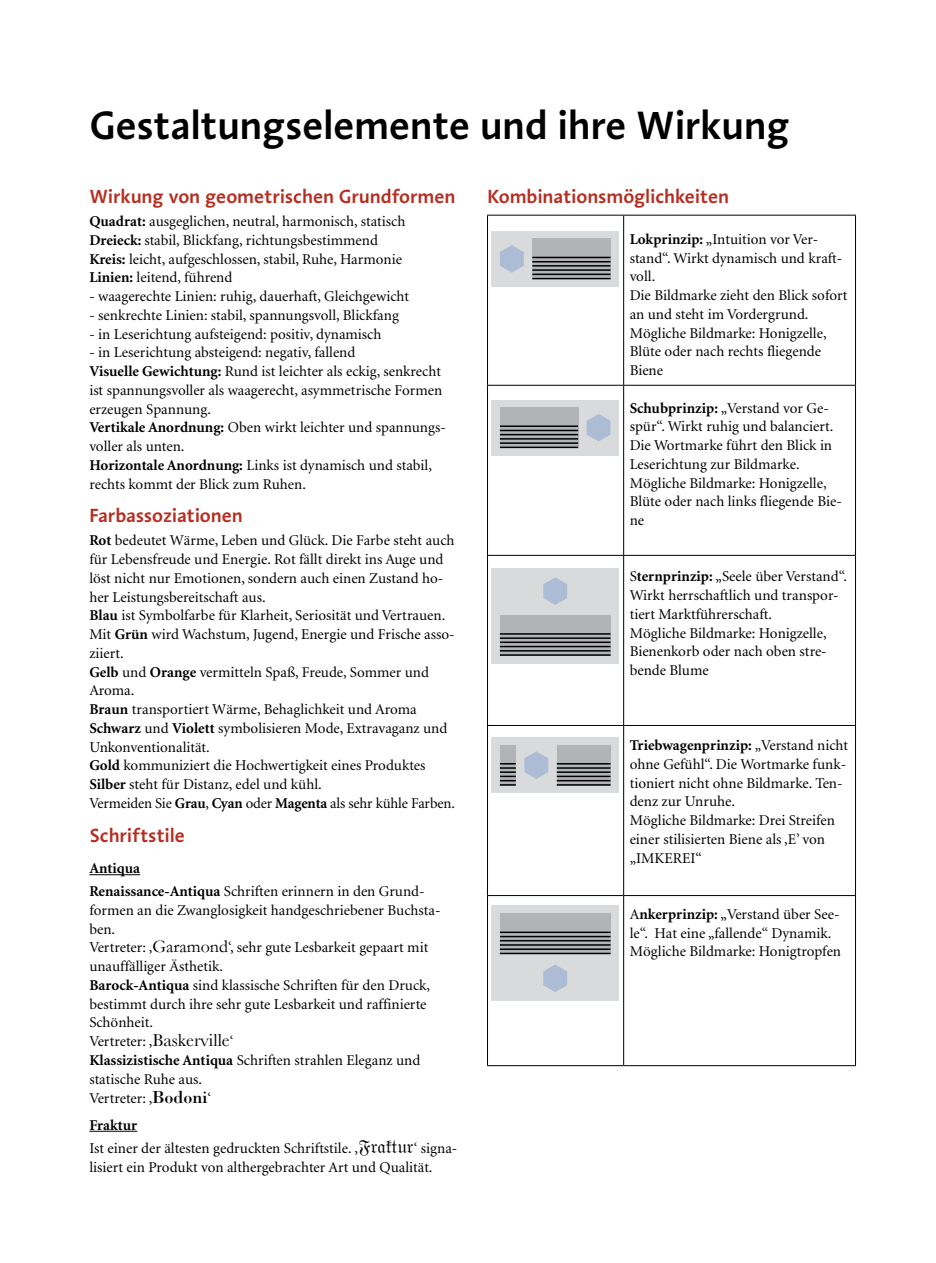
<style>
.page{position:relative;width:936px;height:1263px;background:#fff}
.page>*{position:absolute;margin:0;border:0;box-sizing:border-box;transform-origin:0 0}
.t1{font:600 40.5px "Linotype Aroma";letter-spacing:-.015em;color:#000}
.t2{font:600 19.5px "Linotype Aroma";letter-spacing:-.01em;color:#b62d21}
.t3{font:15px/18.8px "Minion LT";color:#000}
.s1{font-weight:700}
.s2{font-family:"Garamond";font-size:18px}
.s3{font-family:"Baskerville";font-size:18px}
.s4{font-family:"Bodoni LT";font-size:18px}
.s5{font-family:"Wittenberger Fraktur";font-size:18px}
</style>
<div class="page">
<hr style="left:89px;top:874px;width:51px;height:1px;background:#000">
<hr style="left:89px;top:1131px;width:48px;height:1px;background:#000">
<hr style="left:487px;top:215px;width:136px;height:1px;background:#000">
<hr style="left:487px;top:216px;width:1px;height:169px;background:#000">
<hr style="left:623px;top:215px;width:232px;height:1px;background:#000">
<hr style="left:623px;top:216px;width:1px;height:169px;background:#000">
<hr style="left:855px;top:216px;width:1px;height:169px;background:#000">
<hr style="left:487px;top:385px;width:136px;height:1px;background:#000">
<hr style="left:487px;top:386px;width:1px;height:169px;background:#000">
<hr style="left:623px;top:385px;width:232px;height:1px;background:#000">
<hr style="left:623px;top:386px;width:1px;height:169px;background:#000">
<hr style="left:855px;top:386px;width:1px;height:169px;background:#000">
<hr style="left:487px;top:555px;width:136px;height:1px;background:#000">
<hr style="left:487px;top:556px;width:1px;height:169px;background:#000">
<hr style="left:623px;top:555px;width:232px;height:1px;background:#000">
<hr style="left:623px;top:556px;width:1px;height:169px;background:#000">
<hr style="left:855px;top:556px;width:1px;height:169px;background:#000">
<hr style="left:487px;top:725px;width:136px;height:1px;background:#000">
<hr style="left:487px;top:726px;width:1px;height:169px;background:#000">
<hr style="left:623px;top:725px;width:232px;height:1px;background:#000">
<hr style="left:623px;top:726px;width:1px;height:169px;background:#000">
<hr style="left:855px;top:726px;width:1px;height:169px;background:#000">
<hr style="left:487px;top:895px;width:136px;height:1px;background:#000">
<hr style="left:487px;top:896px;width:1px;height:169px;background:#000">
<hr style="left:623px;top:895px;width:232px;height:1px;background:#000">
<hr style="left:623px;top:896px;width:1px;height:169px;background:#000">
<hr style="left:855px;top:896px;width:1px;height:169px;background:#000">
<hr style="left:487px;top:1065px;width:136px;height:1px;background:#000">
<hr style="left:623px;top:1065px;width:232px;height:1px;background:#000">
<div style="left:491px;top:231px;width:128px;height:56px;background:#d9dadb"></div>
<svg style="left:500px;top:245px;width:23px;height:28px"></svg>
<svg style="left:532px;top:238px;width:78px;height:40px;background:#a8a9ab"></svg>
<hr style="left:532px;top:274px;width:78px;height:1px;background:#000">
<hr style="left:532px;top:278px;width:78px;height:1px;background:#000">
<hr style="left:532px;top:265px;width:78px;height:2px;background:#000">
<hr style="left:532px;top:269px;width:78px;height:2px;background:#000">
<hr style="left:532px;top:261px;width:78px;height:1px;background:#000">
<hr style="left:532px;top:257px;width:78px;height:1px;background:#000">
<div style="left:491px;top:400px;width:128px;height:56px;background:#d9dadb"></div>
<svg style="left:586px;top:414px;width:24px;height:27px"></svg>
<svg style="left:500px;top:407px;width:78px;height:40px;background:#a9abad"></svg>
<hr style="left:500px;top:442px;width:78px;height:2px;background:#000">
<hr style="left:500px;top:447px;width:78px;height:1px;background:#000">
<hr style="left:500px;top:434px;width:78px;height:1px;background:#000">
<hr style="left:500px;top:438px;width:78px;height:2px;background:#000">
<hr style="left:500px;top:430px;width:78px;height:1px;background:#000">
<hr style="left:500px;top:425px;width:78px;height:2px;background:#000">
<div style="left:491px;top:568px;width:128px;height:96px;background:#d9dadb"></div>
<svg style="left:543px;top:577px;width:24px;height:28px"></svg>
<div style="left:500px;top:615px;width:110px;height:41px;background:#b1b3b5"></div>
<hr style="left:500px;top:650px;width:110px;height:1px;background:#000">
<hr style="left:500px;top:654px;width:110px;height:2px;background:#000">
<hr style="left:500px;top:641px;width:110px;height:2px;background:#000">
<hr style="left:500px;top:646px;width:110px;height:1px;background:#000">
<hr style="left:500px;top:637px;width:110px;height:2px;background:#000">
<hr style="left:500px;top:633px;width:110px;height:2px;background:#000">
<div style="left:491px;top:737px;width:128px;height:56px;background:#d9dadb"></div>
<svg style="left:524px;top:751px;width:24px;height:28px"></svg>
<svg style="left:556px;top:745px;width:54px;height:39px;background:#a9abad"></svg>
<hr style="left:556px;top:780px;width:54px;height:1px;background:#000">
<hr style="left:556px;top:784px;width:54px;height:2px;background:#000">
<hr style="left:556px;top:771px;width:54px;height:2px;background:#000">
<hr style="left:556px;top:776px;width:54px;height:1px;background:#000">
<hr style="left:556px;top:767px;width:54px;height:2px;background:#000">
<hr style="left:556px;top:763px;width:54px;height:1px;background:#000">
<div style="left:500px;top:745px;width:16px;height:41px;background:#b1b3b5"></div>
<svg style="left:500px;top:763px;width:16px;height:23px"></svg>
<div style="left:491px;top:905px;width:128px;height:96px;background:#d9dadb"></div>
<svg style="left:543px;top:964px;width:24px;height:28px"></svg>
<svg style="left:500px;top:913px;width:110px;height:40px;background:#a9abad"></svg>
<hr style="left:500px;top:948px;width:110px;height:2px;background:#000">
<hr style="left:500px;top:953px;width:110px;height:1px;background:#000">
<hr style="left:500px;top:940px;width:110px;height:1px;background:#000">
<hr style="left:500px;top:944px;width:110px;height:2px;background:#000">
<hr style="left:500px;top:936px;width:110px;height:1px;background:#000">
<hr style="left:500px;top:931px;width:110px;height:2px;background:#000">
<h1 class="t1" style="left:89px;top:98px;width:702px">Gestaltungselemente und ihre Wirkung</h1>
<h2 class="t2" style="left:89px;top:184px;width:368px">Wirkung von geometrischen Grundformen</h2>
<p class="t3" style="left:89px;top:212px;width:317px"><span class="s1">Quadrat:</span> ausgeglichen, neutral, harmonisch, statisch <span class="s1">Dreieck:</span> stabil, Blickfang, richtungsbestimmend <span class="s1">Kreis:</span> leicht, aufgeschlossen, stabil, Ruhe, Harmonie <span class="s1">Linien:</span> leitend, führend</p>
<p class="t3" style="left:89px;top:287px;width:321px">- waagerechte Linien: ruhig, dauerhaft, Gleichgewicht</p>
<p class="t3" style="left:89px;top:306px;width:311px">- senkrechte Linien: stabil, spannungsvoll, Blickfang</p>
<p class="t3" style="left:89px;top:325px;width:293px">- in Leserichtung aufsteigend: positiv, dynamisch</p>
<p class="t3" style="left:89px;top:344px;width:358px">- in Leserichtung absteigend: negativ, fallend<br><span class="s1">Visuelle Gewichtung:</span> Rund ist leichter als eckig, senkrecht ist spannungsvoller als waagerecht, asymmetrische Formen erzeugen Spannung.<br><span class="s1">Vertikale Anordnung:</span> Oben wirkt leichter und spannungs&shy;voller als unten.<br><span class="s1">Horizontale Anordnung:</span> Links ist dynamisch und stabil, rechts kommt der Blick zum Ruhen.</p>
<h2 class="t2" style="left:89px;top:503px;width:155px">Farbassoziationen</h2>
<p class="t3" style="left:89px;top:532px;width:367px"><span class="s1">Rot</span> bedeutet Wärme, Leben und Glück. Die Farbe steht auch für Lebensfreude und Energie. Rot fällt direkt ins Auge und löst nicht nur Emotionen, sondern auch einen Zustand ho&shy;her Leistungsbereitschaft aus.<br><span class="s1">Blau</span> ist Symbolfarbe für Klarheit, Seriosität und Vertrauen.<br>Mit <span class="s1">Grün</span> wird Wachstum, Jugend, Energie und Frische asso&shy;ziiert.<br><span class="s1">Gelb</span> und <span class="s1">Orange</span> vermitteln Spaß, Freude, Sommer und Aroma.<br><span class="s1">Braun</span> transportiert Wärme, Behaglichkeit und Aroma <span class="s1">Schwarz</span> und <span class="s1">Violett</span> symbolisieren Mode, Extravaganz und Unkonventionalität.<br><span class="s1">Gold</span> kommuniziert die Hochwertigkeit eines Produktes <span class="s1">Silber</span> steht für Distanz, edel und kühl.<br>Vermeiden Sie <span class="s1">Grau</span>, <span class="s1">Cyan</span> oder <span class="s1">Magenta</span> als sehr kühle Farben.</p>
<h2 class="t2" style="left:89px;top:822px;width:97px">Schriftstile</h2>
<p class="t3" style="left:89px;top:857px;width:337px;line-height:23px"><span class="s1">Antiqua<br>Renaissance-Antiqua</span> Schriften erinnern in den Grund-</p>
<p class="t3" style="left:89px;top:901px;width:353px">formen an die Zwanglosigkeit handgeschriebener Buchsta&shy;ben.<br>Vertreter: ‚<span class="s2">Garamond</span>‘, sehr gute Lesbarkeit gepaart mit unauffälliger Ästhetik.<br><span class="s1">Barock-Antiqua</span> sind klassische Schriften für den Druck, bestimmt durch ihre sehr gute Lesbarkeit und raffinierte Schönheit.<br>Vertreter: ‚<span class="s3">Baskerville</span>‘<br><span class="s1">Klassizistische Antiqua</span> Schriften strahlen Eleganz und statische Ruhe aus.<br>Vertreter: ‚<span class="s4">Bodoni</span>‘</p>
<p class="t3" style="left:89px;top:1114px;width:369px;line-height:23px"><span class="s1">Fraktur<br></span>Ist einer der ältesten gedruckten Schriftstile. ,<span class="s5">Fraktur</span>‘ signa-</p>
<p class="t3" style="left:89px;top:1158px;width:345px">lisiert ein Produkt von althergebrachter Art und Qualität.</p>
<h2 class="t2" style="left:487px;top:183px;width:243px">Kombinationsmöglichkeiten</h2>
<p class="t3" style="left:629px;top:230px;width:219px"><span class="s1">Lokprinzip:</span> „Intuition vor Ver&shy;stand“. Wirkt dynamisch und kraft&shy;voll.<br>Die Bildmarke zieht den Blick sofort an und steht im Vordergrund.<br>Mögliche Bildmarke: Honigzelle,<br>Blüte oder nach rechts fliegende<br>Biene</p>
<p class="t3" style="left:629px;top:399px;width:214px"><span class="s1">Schubprinzip:</span> „Verstand vor Ge&shy;spür“. Wirkt ruhig und balanciert.<br>Die Wortmarke führt den Blick in<br>Leserichtung zur Bildmarke.<br>Mögliche Bildmarke: Honigzelle,<br>Blüte oder nach links fliegende Bie&shy;ne</p>
<p class="t3" style="left:629px;top:568px;width:219px">S<span class="s1">ternprinzip:</span> „Seele über Verstand“.<br>Wirkt herrschaftlich und transpor&shy;tiert Marktführerschaft.<br>Mögliche Bildmarke: Honigzelle,<br>Bienenkorb oder nach oben stre&shy;bende Blume</p>
<p class="t3" style="left:629px;top:736px;width:220px"><span class="s1">Triebwagenprinzip:</span> „Verstand nicht ohne Gefühl“. Die Wortmarke funk&shy;tioniert nicht ohne Bildmarke. Ten&shy;denz zur Unruhe.<br>Mögliche Bildmarke: Drei Streifen einer stilisierten Biene als ‚E’ von „IMKEREI“</p>
<p class="t3" style="left:629px;top:905px;width:213px">A<span class="s1">nkerprinzip:</span> „Verstand über See&shy;le“. Hat eine „fallende“ Dynamik.<br>Mögliche Bildmarke: Honigtropfen</p>
</div>
